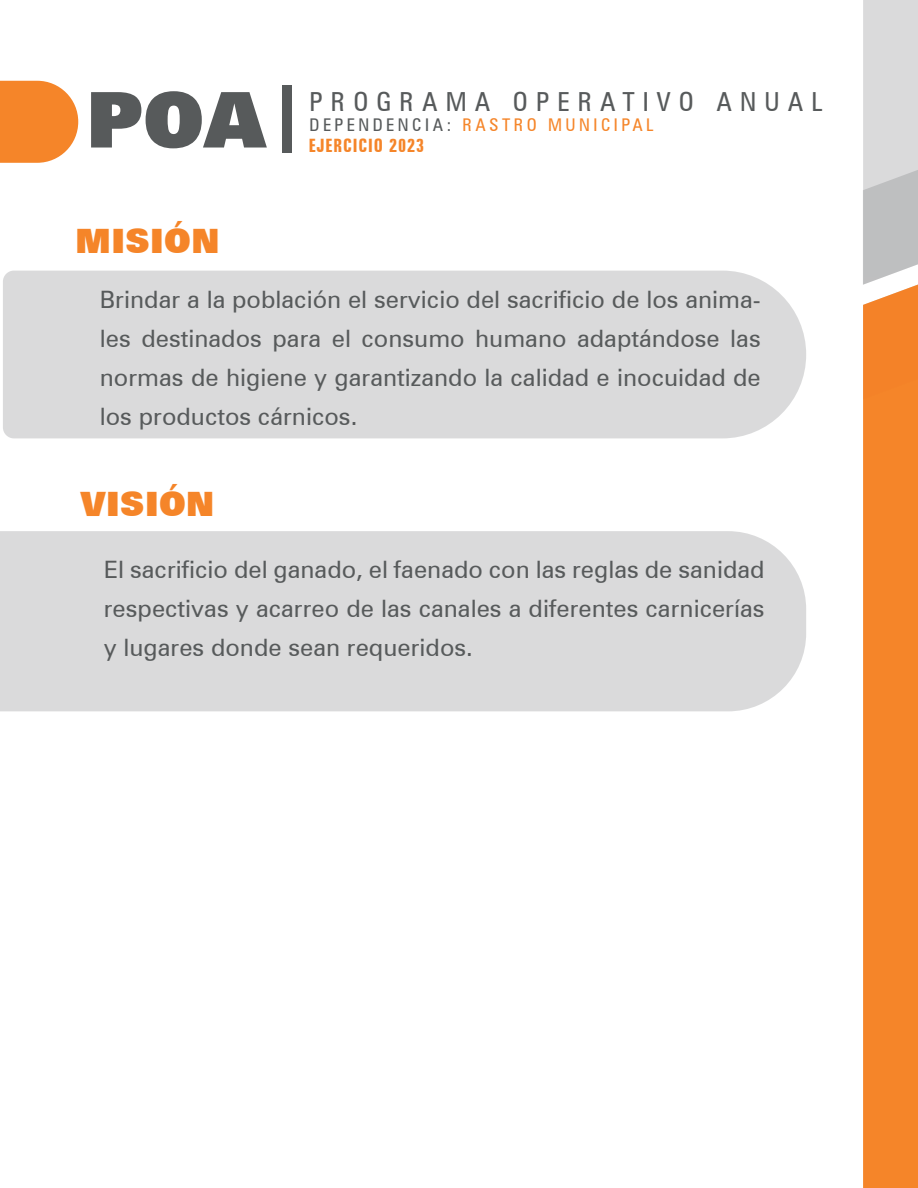
<style>
.page{position:relative;width:918px;height:1188px;background:#fff}
.page>*{position:absolute;margin:0;border:0;box-sizing:border-box;transform-origin:0 0}
.t1{font:900 33.6px "Zurich BT";color:#f58529}
.t2{font:condensed 26.25px "Zurich BT";letter-spacing:.31em;color:#575a5b}
.t3{font:24px/39px "Zurich BT";color:#575a5b;text-align:justify}
.t4{font:700 extra-condensed 18.45px "Zurich BT";letter-spacing:.05em;color:#f58529}
.t5{font:condensed 17.55px "Zurich BT";letter-spacing:.2em;color:#f58529}
.s1{color:#575a5b}
</style>
<div class="page">
<div style="left:0;top:531px;width:806px;height:180px;background:#dadadb"></div>
<svg style="left:863px;top:399px;width:55px;height:789px;background:#f4852a"></svg>
<svg style="left:863px;top:0;width:55px;height:399px;background:#dcbfa8"></svg>
<svg style="left:0;top:81px;width:78px;height:82px;background:#f69240"></svg>
<svg style="left:91px;top:91px;width:176px;height:57px"></svg>
<div style="left:282px;top:85px;width:10px;height:68px;background:#575a5b"></div>
<div style="left:3px;top:271px;width:803px;height:167px;background:#dadadb"></div>
<p class="t2" style="left:310px;top:85px;width:515px">PROGRAMA OPERATIVO ANUAL</p>
<p class="t5" style="left:310px;top:114px;width:346px"><span class="s1">DEPENDENCIA:</span> RASTRO MUNICIPAL</p>
<p class="t4" style="left:309px;top:135px;width:117px">EJERCICIO 2023</p>
<h1 class="t1" style="left:75px;top:221px;width:146px">MISIÓN</h1>
<p class="t3" style="left:100px;top:280px;width:663px">Brindar a la población el servicio del sacrificio de los anima&shy;les destinados para el consumo humano adaptándose las normas de higiene y garantizando la calidad e inocuidad de los productos cárnicos.</p>
<h1 class="t1" style="left:81px;top:484px;width:136px">VISIÓN</h1>
<p class="t3" style="left:104px;top:550px;width:662px">El sacrificio del ganado, el faenado con las reglas de sanidad respectivas y acarreo de las canales a diferentes carnicerías y lugares donde sean requeridos.</p>
</div>
